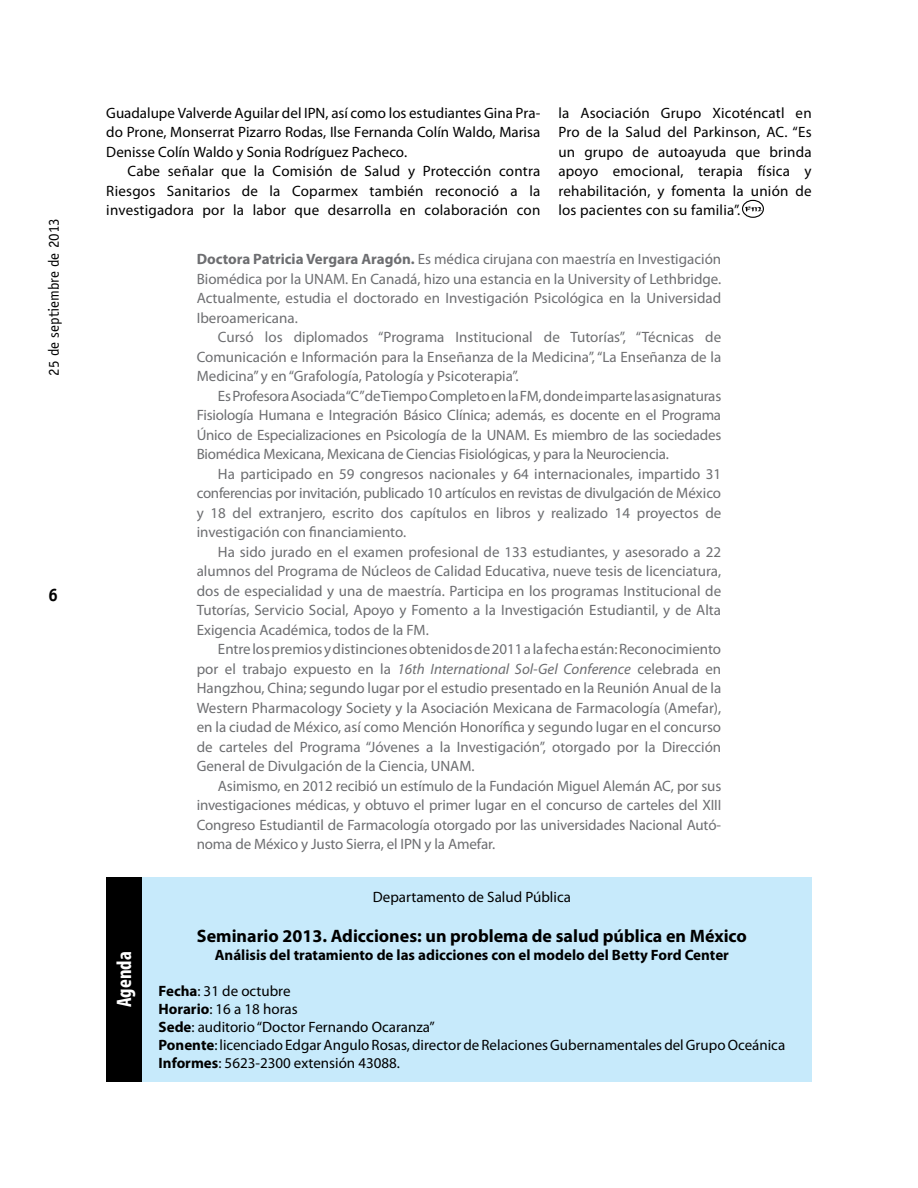
<style>
.page{position:relative;width:918px;height:1188px;background:#fff}
.page>*{position:absolute;margin:0;border:0;box-sizing:border-box;transform-origin:0 0}
.t1{font:700 condensed 21px "Myriad Pro";color:#fff}
.t2{font:700 18px "Myriad Pro";color:#000}
.t3{font:700 18px "Officina Sans LT";color:#000}
.t4{font:15px/19.5px "Myriad Pro";color:#6d6e71;text-align:justify}
.t5{font:15px/19.5px "Myriad Pro";color:#000;text-align:justify}
.t6{font:700 15px "Myriad Pro";color:#000}
.t7{font:15px "Officina Sans LT";color:#000}
.s1{font-weight:700}
.s2{font-style:italic}
</style>
<div class="page">
<div style="left:106px;top:877px;width:706px;height:205px;background:#c7eafb"></div>
<svg style="left:745px;top:207px;width:17px;height:4px"></svg>
<div style="left:742px;top:200px;width:22px;height:18px;border:1px solid #000;border-radius:50%"></div>
<div style="left:106px;top:878px;width:36px;height:204px;background:#000"></div>
<p class="t7" style="left:45px;top:376px;width:159px;rotate:-90deg">25 de septiembre de 2013</p>
<p class="t3" style="left:48px;top:584px;width:12px">6</p>
<p class="t5" style="left:558px;top:103px;width:255px">la Asociación Grupo Xicoténcatl en Pro de la Salud del Parkinson, AC. “Es un grupo de autoayuda que brinda apoyo emocional, terapia física y rehabilitación, y fomenta la unión de los pacientes con su familia”.</p>
<p class="t5" style="left:106px;top:103px;width:436px">Guadalupe Valverde Aguilar del IPN, así como los estudiantes Gina Pra&shy;do Prone, Monserrat Pizarro Rodas, Ilse Fernanda Colín Waldo, Marisa Denisse Colín Waldo y Sonia Rodríguez Pacheco.</p>
<p class="t5" style="left:106px;top:161px;width:436px;text-indent:21px">Cabe señalar que la Comisión de Salud y Protección contra Riesgos Sanitarios de la Coparmex también reconoció a la investigadora por la labor que desarrolla en colaboración con</p>
<p class="t4" style="left:197px;top:249px;width:526px"><span class="s1">Doctora Patricia Vergara Aragón.</span> Es médica cirujana con maestría en Investigación Biomédica por la UNAM. En Canadá, hizo una estancia en la University of Lethbridge.<br>Actualmente, estudia el doctorado en Investigación Psicológica en la Universidad Iberoamericana.</p>
<p class="t4" style="left:197px;top:327px;width:526px;text-indent:21px">Cursó los diplomados “Programa Institucional de Tutorías”, “Técnicas de Comunicación e Información para la Enseñanza de la Medicina”, “La Enseñanza de la Medicina” y en “Grafología, Patología y Psicoterapia”.</p>
<p class="t4" style="left:197px;top:386px;width:526px;text-indent:21px">Es Profesora Asociada “C” de Tiempo Completo en la FM, donde imparte las asignaturas Fisiología Humana e Integración Básico Clínica; además, es docente en el Programa Único de Especializaciones en Psicología de la UNAM. Es miembro de las sociedades Biomédica Mexicana, Mexicana de Ciencias Fisiológicas, y para la Neurociencia.</p>
<p class="t4" style="left:197px;top:464px;width:526px;text-indent:21px">Ha participado en 59 congresos nacionales y 64 internacionales, impartido 31 conferencias por invitación, publicado 10 artículos en revistas de divulgación de México y 18 del extranjero, escrito dos capítulos en libros y realizado 14 proyectos de investigación con financiamiento.</p>
<p class="t4" style="left:197px;top:542px;width:526px;text-indent:21px">Ha sido jurado en el examen profesional de 133 estudiantes, y asesorado a 22 alumnos del Programa de Núcleos de Calidad Educativa, nueve tesis de licenciatura, dos de especialidad y una de maestría. Participa en los programas Institucional de Tutorías, Servicio Social, Apoyo y Fomento a la Investigación Estudiantil, y de Alta Exigencia Académica, todos de la FM.</p>
<p class="t4" style="left:197px;top:639px;width:526px;text-indent:21px">Entre los premios y distinciones obtenidos de 2011 a la fecha están: Reconocimiento por el trabajo expuesto en la <span class="s2">16th International Sol-Gel Conference</span> celebrada en Hangzhou, China; segundo lugar por el estudio presentado en la Reunión Anual de la Western Pharmacology Society y la Asociación Mexicana de Farmacología (Amefar), en la ciudad de México, así como Mención Honorífica y segundo lugar en el concurso de carteles del Programa “Jóvenes a la Investigación”, otorgado por la Dirección General de Divulgación de la Ciencia, UNAM.</p>
<p class="t4" style="left:197px;top:776px;width:526px;text-indent:21px">Asimismo, en 2012 recibió un estímulo de la Fundación Miguel Alemán AC, por sus investigaciones médicas, y obtuvo el primer lugar en el concurso de carteles del XIII Congreso Estudiantil de Farmacología otorgado por las universidades Nacional Autó&shy;noma de México y Justo Sierra, el IPN y la Amefar.</p>
<h1 class="t1" style="left:111px;top:1007px;width:57px;rotate:-90deg">Agenda</h1>
<p class="t5" style="left:373px;top:887px;width:200px">Departamento de Salud Pública</p>
<p class="t2" style="left:197px;top:924px;width:552px">Seminario 2013. Adicciones: un problema de salud pública en México</p>
<p class="t6" style="left:215px;top:945px;width:516px">Análisis del tratamiento de las adicciones con el modelo del Betty Ford Center</p>
<p class="t5" style="left:159px;top:982px;width:628px;line-height:18px;text-align:left"><span class="s1">Fecha</span>: 31 de octubre<br><span class="s1">Horario</span>: 16 a 18 horas<br><span class="s1">Sede</span>: auditorio “Doctor Fernando Ocaranza”<br><span class="s1">Ponente</span>: licenciado Edgar Angulo Rosas, director de Relaciones Gubernamentales del Grupo Oceánica <span class="s1">Informes</span>: 5623-2300 extensión 43088.</p>
</div>
